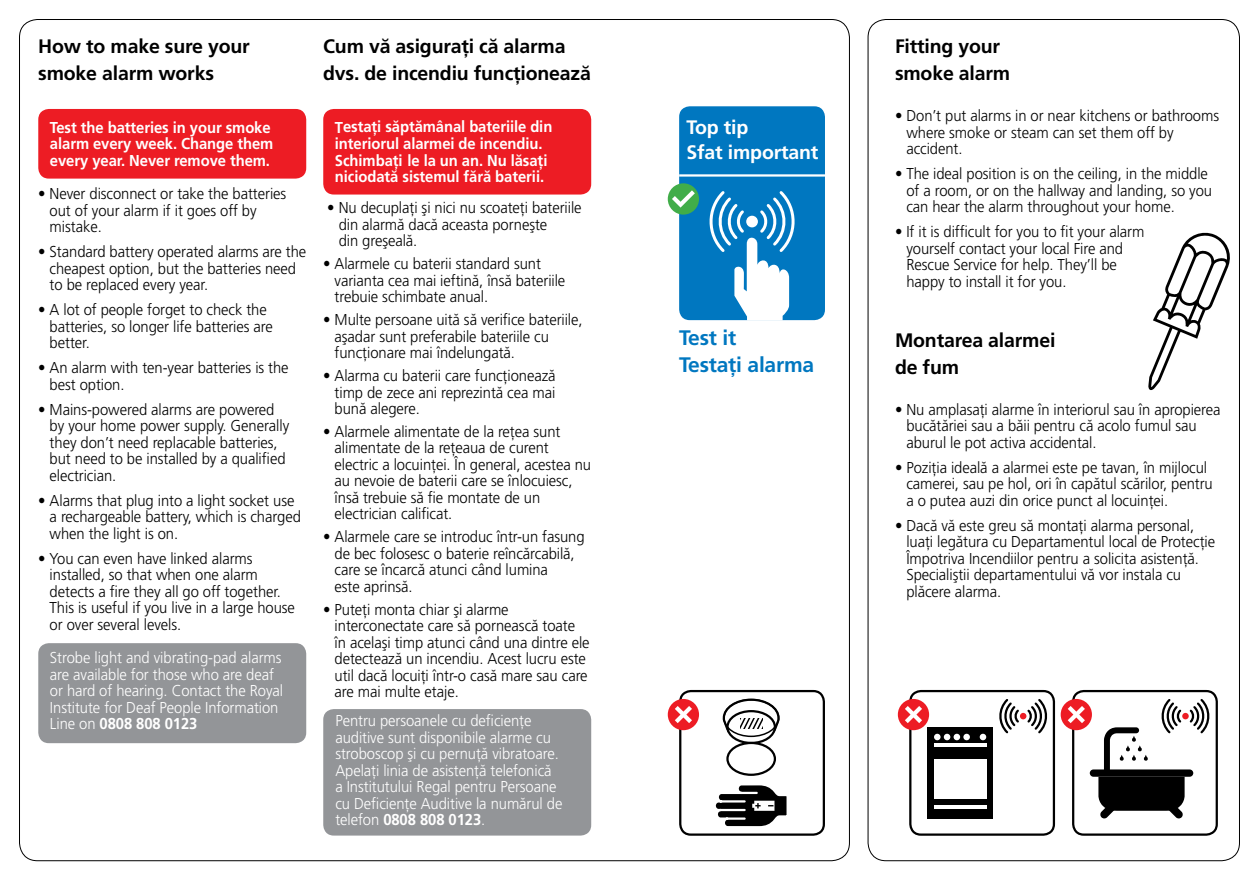
<style>
.page{position:relative;width:1259px;height:893px;background:#fff}
.page>*{position:absolute;margin:0;border:0;box-sizing:border-box;transform-origin:0 0}
.t1{font:700 21px "Frutiger CE";letter-spacing:-.01em;color:#0077c0}
.t2{font:700 21px "Frutiger";letter-spacing:-.01em;color:#0077c0}
.t3{font:700 19.5px/27px "Frutiger CE";letter-spacing:-.01em;color:#000}
.t4{font:700 19.5px/25.5px "Frutiger";letter-spacing:-.01em;color:#fff}
.t5{font:300 15.75px/16.5px "Frutiger CE";letter-spacing:-.005em;color:#000;scale:.94 1}
.t6{font:300 15.75px/16.5px "Frutiger CE";letter-spacing:-.005em;color:#fff;scale:.94 1}
.t7{font:700 15.75px/16.5px "Frutiger CE";letter-spacing:-.005em;color:#fff;scale:.94 1}
.t8{font:700 15.75px/16.5px "Frutiger";letter-spacing:-.005em;color:#fff;scale:.94 1}
.s1{font-weight:700}
.s2{font-family:"Frutiger"}
</style>
<div class="page">
<div style="left:323px;top:109px;width:268px;height:86px;background:#ed1c24;border-radius:11px"></div>
<div style="left:38px;top:643px;width:268px;height:100px;background:#939598;border-radius:11px"></div>
<div style="left:38px;top:109px;width:268px;height:70px;background:#ed1c24;border-radius:11px"></div>
<div style="left:679px;top:106px;width:146px;height:214px;background:#0077c0;border-radius:11px"></div>
<hr style="left:679px;top:174px;width:146px;height:3px;background:#fff">
<div style="left:668px;top:183px;width:31px;height:32px;background:#41ad49;border-radius:50%"></div>
<svg style="left:672px;top:190px;width:23px;height:18px"></svg>
<svg style="left:709px;top:191px;width:86px;height:129px"></svg>
<svg style="left:1148px;top:232px;width:82px;height:158px"></svg>
<div style="left:909px;top:690px;width:146px;height:146px;border:2px solid #000;border-radius:11px"></div>
<div style="left:898px;top:699px;width:31px;height:31px;background:#ed1c24;border-radius:50%"></div>
<div style="left:1072px;top:690px;width:145px;height:146px;border:2px solid #000;border-radius:11px"></div>
<svg style="left:1060px;top:699px;width:32px;height:31px"></svg>
<svg style="left:905px;top:695px;width:143px;height:136px"></svg>
<svg style="left:1067px;top:694px;width:147px;height:136px"></svg>
<div style="left:679px;top:690px;width:146px;height:146px;border:2px solid #000;border-radius:11px"></div>
<div style="left:668px;top:699px;width:31px;height:31px;background:#ed1c24;border-radius:50%"></div>
<svg style="left:675px;top:695px;width:112px;height:137px"></svg>
<div style="left:323px;top:709px;width:268px;height:127px;background:#939598;border-radius:11px"></div>
<p class="t3" style="left:38px;top:33px;width:213px">How to make sure your smoke alarm works</p>
<p class="t8" style="left:50px;top:119px;width:239px">Test the batteries in your smoke alarm every week. Change them every year. Never remove them.</p>
<p class="t5" style="left:50px;top:185px;width:253px;text-indent:-11px">• Never disconnect or take the batteries out of your alarm if it goes off by mistake.</p>
<p class="t5" style="left:50px;top:243px;width:274px;text-indent:-11px">• Standard battery operated alarms are the cheapest option, but the batteries need to be replaced every year.</p>
<p class="t5" style="left:50px;top:301px;width:239px;text-indent:-11px">• A lot of people forget to check the batteries, so longer life batteries are better.</p>
<p class="t5" style="left:50px;top:359px;width:256px;text-indent:-11px">• An alarm with ten-year batteries is the best option.</p>
<p class="t5" style="left:50px;top:401px;width:256px;text-indent:-11px">• Mains-powered alarms are powered by your home power supply. Generally they don’t need replacable batteries, but need to be installed by a qualified electrician.</p>
<p class="t5" style="left:50px;top:492px;width:269px;text-indent:-11px">• Alarms that plug into a light socket use a rechargeable battery, which is charged when the light is on.</p>
<p class="t5" style="left:50px;top:550px;width:262px;text-indent:-11px">• You can even have linked alarms installed, so that when one alarm detects a fire they all go off together.<br>This is useful if you live in a large house or over several levels.</p>
<p class="t6" style="left:50px;top:649px;width:250px">Strobe light and vibrating-pad alarms are available for those who are deaf or hard of hearing. Contact the Royal Institute for Deaf People Information Line on <span class="s1">0808 808 0123</span></p>
<p class="t3" style="left:323px;top:33px;width:269px">Cum vă asiguraţi că alarma dvs. de incendiu funcţionează</p>
<p class="t7" style="left:335px;top:119px;width:233px"><span class="s2">T</span>estaţi săptămânal bateriile din interiorul alarmei de incendiu.<br>Schimbaţi le la un an. Nu lăsaţi niciodată sistemul fără baterii.</p>
<p class="t5" style="left:339px;top:199px;width:260px;text-indent:-11px">• Nu decuplaţi şi nici nu scoateţi bateriile din alarmă dacă aceasta porneşte<br>din greşeală.</p>
<p class="t5" style="left:335px;top:255px;width:247px;text-indent:-11px">• Alarmele cu baterii standard sunt varianta cea mai ieftină, însă bateriile trebuie schimbate anual.</p>
<p class="t5" style="left:335px;top:311px;width:265px;text-indent:-11px">• Multe persoane uită să verifice bateriile, aşadar sunt preferabile bateriile cu funcţionare mai îndelungată.</p>
<p class="t5" style="left:335px;top:367px;width:237px;text-align:justify;text-indent:-11px">• Alarma cu baterii care funcţionează timp de zece ani reprezintă cea mai bună alegere.</p>
<p class="t5" style="left:335px;top:423px;width:274px;text-indent:-11px">• Alarmele alimentate de la reţea sunt alimentate de la reţeaua de curent electric a locuinţei. În general, acestea nu au nevoie de baterii care se înlocuiesc, însă trebuie să fie montate de un electrician calificat.</p>
<p class="t5" style="left:335px;top:528px;width:267px;text-indent:-11px">• Alarmele care se introduc într-un fasung de bec folosesc o baterie reîncărcabilă, care se încarcă atunci când lumina<br>este aprinsă.</p>
<p class="t5" style="left:335px;top:601px;width:273px;text-indent:-11px">• Puteţi monta chiar şi alarme interconectate care să pornească toate în acelaşi timp atunci când una dintre ele detectează un incendiu. Acest lucru este util dacă locuiţi într-o casă mare sau care are mai multe etaje.</p>
<p class="t6" style="left:335px;top:713px;width:243px">Pentru persoanele cu deficienţe auditive sunt disponibile alarme cu stroboscop şi cu pernuţă vibratoare.<br>Apelaţi linia de asistenţă telefonică a Institutului Regal pentru Persoane cu Deficienţe Auditive la numărul de telefon <span class="s1">0808 808 0123</span>.</p>
<p class="t4" style="left:686px;top:114px;width:133px">Top tip<br>Sfat important</p>
<h1 class="t2" style="left:679px;top:325px;width:59px">Test it</h1>
<h1 class="t1" style="left:679px;top:352px;width:137px">Testaţi alarma</h1>
<p class="t3" style="left:895px;top:33px;width:117px">Fitting your smoke alarm</p>
<p class="t5" style="left:906px;top:107px;width:334px;text-indent:-11px">• Don’t put alarms in or near kitchens or bathrooms where smoke or steam can set them off by accident.</p>
<p class="t5" style="left:906px;top:165px;width:327px;text-indent:-11px">• The ideal position is on the ceiling, in the middle of a room, or on the hallway and landing, so you can hear the alarm throughout your home.</p>
<p class="t5" style="left:906px;top:223px;width:255px;text-indent:-11px">• If it is difficult for you to fit your alarm yourself contact your local Fire and Rescue Service for help. They’ll be happy to install it for you.</p>
<p class="t3" style="left:895px;top:326px;width:162px">Montarea alarmei de fum</p>
<p class="t5" style="left:906px;top:401px;width:336px;text-indent:-11px">• Nu amplasaţi alarme în interiorul sau în apropierea bucătăriei sau a băii pentru că acolo fumul sau aburul le pot activa accidental.</p>
<p class="t5" style="left:906px;top:459px;width:327px;text-indent:-11px">• Poziţia ideală a alarmei este pe tavan, în mijlocul camerei, sau pe hol, ori în capătul scărilor, pentru a o putea auzi din orice punct al locuinţei.</p>
<p class="t5" style="left:906px;top:517px;width:330px;text-indent:-11px">• Dacă vă este greu să montaţi alarma personal, luaţi legătura cu Departamentul local de Protecţie Împotriva Incendiilor pentru a solicita asistenţă.<br>Specialiştii departamentului vă vor instala cu plăcere alarma.</p>
</div>
